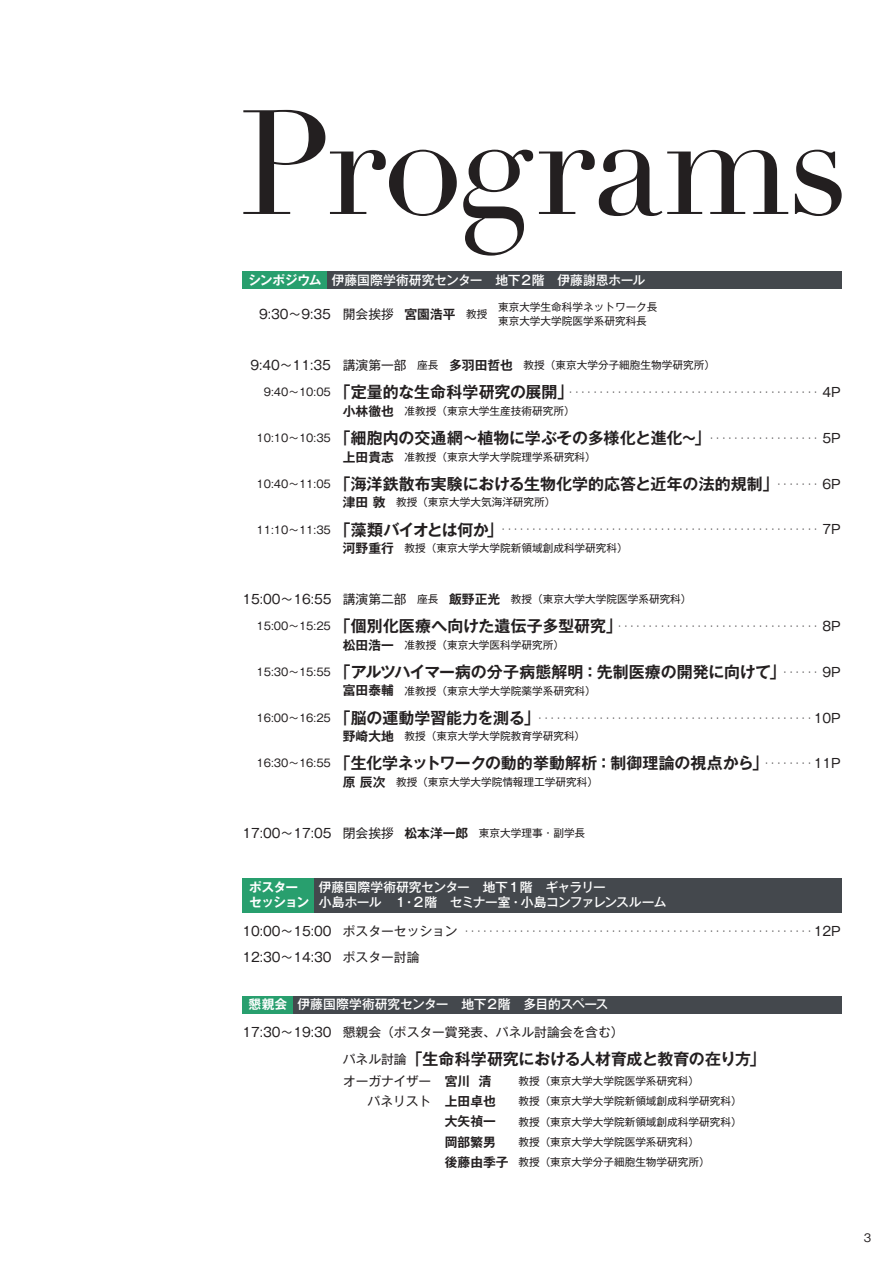
<style>
.page{position:relative;width:893px;height:1263px;background:#fff}
.page>*{position:absolute;margin:0;border:0;box-sizing:border-box;transform-origin:0 0}
.t1{font:700 15.9px "Gothic MB101 Pro De";letter-spacing:-.005em;color:#231f20}
.t2{font:12.75px/27.6px "Gothic MB101 Pro";color:#231f20}
.t3{font:500 12.75px/14.9px "Gothic MB101 Pro";letter-spacing:-.03em;color:#fff}
.t4{font:500 12.75px "Gothic MB101 Pro";letter-spacing:-.005em;color:#fff}
.t5{font:700 12.75px/14.9px "Gothic MB101 Pro De";letter-spacing:-.06em;color:#fff}
.t6{font:700 12.75px "Gothic MB101 Pro De";color:#231f20}
.t7{font:500 11.7px "Gothic BBB Pro";color:#231f20}
.t8{font:10.65px/13.8px "Gothic MB101 Pro";color:#231f20}
.t9{font:7.65px "Gothic MB101 Pro";color:#231f20}
.s1{font-family:"Gothic MB101 Pro De";font-weight:700}
.s2{font-size:10.65px}
.s3{font-size:12.75px}
.s4{font-family:"Gothic MB101 Pro De";font-weight:700;font-size:12.75px}
.s5{font-family:"Gothic MB101 Pro De";font-weight:700;font-size:15.9px}
.s6{font-family:"Gothic MB101 Pro";font-weight:400;font-size:10.65px}
.s7{font-family:"Gothic MB101 Pro";font-weight:400;font-size:12.75px}
.s8{font-family:"Gothic MB101 Pro De";font-weight:700;color:#fff}
.s9{font-weight:500;color:#fff}
</style>
<div class="page">
<div style="left:242px;top:272px;width:85px;height:17px;background:#289f6e"></div>
<div style="left:327px;top:272px;width:515px;height:17px;background:#44484d"></div>
<div style="left:242px;top:878px;width:73px;height:34px;background:#289f6e"></div>
<div style="left:315px;top:878px;width:527px;height:34px;background:#44484d"></div>
<div style="left:242px;top:996px;width:51px;height:17px;background:#289f6e"></div>
<div style="left:293px;top:996px;width:549px;height:17px;background:#44484d"></div>
<svg style="left:243px;top:110px;width:599px;height:146px"></svg>
<p class="t4" style="left:248px;top:270px;width:399px"><span class="s1">シンポジウム</span> 伊藤国際学術研究センター　地下２階　伊藤謝恩ホール</p>
<p class="t2" style="left:259px;top:298px;width:240px">9:30～9:35 開会挨拶 <span class="s1">宮園浩平</span><span class="s2">　教授　</span></p>
<p class="t8" style="left:498px;top:298px;width:161px">東京大学生命科学ネットワーク長東京大学大学院医学系研究科長</p>
<p class="t8" style="left:250px;top:357px;width:466px"><span class="s3">9:40～11:35 講演第一部</span>　座長　<span class="s4">多羽田哲也</span>　教授（東京大学分子細胞生物学研究所）</p>
<p class="t9" style="left:264px;top:386px;width:579px"><span class="s2">9:40～10:05</span> <span class="s5">「定量的な生命科学研究の展開」</span>・・・・・・・・・・・・・・・・・・・・・・・・・・・・・・・・・・・・・・・・・ <span class="s3">4P</span></p>
<p class="t8" style="left:343px;top:403px;width:233px"><span class="s4">小林徹也</span>　准教授（東京大学生産技術研究所）</p>
<h1 class="t1" style="left:256px;top:425px;width:586px"><span class="s6">10:10～10:35</span> 「細胞内の交通網～植物に学ぶその多様化と進化～」<sup>・・・・・・・・・・・・・・・・・・</sup> <span class="s7">5P</span></h1>
<p class="t8" style="left:343px;top:448px;width:254px"><span class="s4">上田貴志</span>　准教授（東京大学大学院理学系研究科）</p>
<h1 class="t1" style="left:256px;top:471px;width:586px"><span class="s6">10:40～11:05</span> 「海洋鉄散布実験における生物化学的応答と近年の法的規制」<sup>・・・・・・・</sup> <span class="s7">6P</span></h1>
<p class="t8" style="left:343px;top:494px;width:214px"><span class="s4">津田 敦</span>　教授（東京大学大気海洋研究所）</p>
<p class="t9" style="left:256px;top:523px;width:586px"><span class="s2">11:10～11:35</span> <span class="s5">「藻類バイオとは何か」</span>・・・・・・・・・・・・・・・・・・・・・・・・・・・・・・・・・・・・・・・・・・・・・・・・・・・・ <span class="s3">7P</span></p>
<p class="t8" style="left:343px;top:540px;width:286px"><span class="s4">河野重行</span>　教授（東京大学大学院新領域創成科学研究科）</p>
<p class="t8" style="left:242px;top:591px;width:451px"><span class="s3">15:00～16:55 講演第二部</span>　座長　<span class="s4">飯野正光</span>　教授（東京大学大学院医学系研究科）</p>
<p class="t9" style="left:256px;top:620px;width:586px"><span class="s2">15:00～15:25</span> <span class="s5">「個別化医療へ向けた遺伝子多型研究」</span>・・・・・・・・・・・・・・・・・・・・・・・・・・・・・・・・・ <span class="s3">8P</span></p>
<p class="t8" style="left:343px;top:636px;width:223px"><span class="s4">松田浩一</span>　准教授（東京大学医科学研究所）</p>
<h1 class="t1" style="left:256px;top:659px;width:586px"><span class="s6">15:30～15:55</span> 「アルツハイマー病の分子病態解明：先制医療の開発に向けて」<sup>・・・・・・</sup> <span class="s7">9P</span></h1>
<p class="t8" style="left:343px;top:682px;width:254px"><span class="s4">富田泰輔</span>　准教授（東京大学大学院薬学系研究科）</p>
<p class="t9" style="left:256px;top:711px;width:586px"><span class="s2">16:00～16:25</span> <span class="s5">「脳の運動学習能力を測る」</span>・・・・・・・・・・・・・・・・・・・・・・・・・・・・・・・・・・・・・・・・・・・・・ <span class="s3">10P</span></p>
<p class="t8" style="left:343px;top:728px;width:244px"><span class="s4">野崎大地</span>　教授（東京大学大学院教育学研究科）</p>
<h1 class="t1" style="left:256px;top:750px;width:586px"><span class="s6">16:30～16:55</span> 「生化学ネットワークの動的挙動解析：制御理論の視点から」<sup>・・・・・・・・</sup><span class="s7">11P</span></h1>
<p class="t8" style="left:343px;top:774px;width:257px"><span class="s4">原 辰次</span>　教授（東京大学大学院情報理工学研究科）</p>
<p class="t2" style="left:242px;top:817px;width:344px">17:00～17:05 閉会挨拶 <span class="s1">松本洋一郎</span><span class="s2">　東京大学理事・副学長</span></p>
<p class="t5" style="left:249px;top:878px;width:62px">ポスターセッション</p>
<p class="t3" style="left:319px;top:878px;width:349px">伊藤国際学術研究センター　地下１階　ギャラリー<br>小島ホール　１・２階　セミナー室・小島コンファレンスルーム</p>
<p class="t9" style="left:242px;top:925px;width:600px"><span class="s3">10:00～15:00 ポスターセッション</span> ・・・・・・・・・・・・・・・・・・・・・・・・・・・・・・・・・・・・・・・・・・・・・・・・・・・・・・・・・ <span class="s3">12P</span></p>
<p class="t2" style="left:242px;top:941px;width:179px">12:30～14:30 ポスター討論</p>
<p class="t2" style="left:242px;top:989px;width:383px;text-indent:6px"><span class="s8">懇親会</span> <span class="s9">伊藤国際学術研究センター　地下２階　多目的スペース<br></span>17:30～19:30 懇親会（ポスター賞発表、パネル討論会を含む）</p>
<h1 class="t1" style="left:343px;top:1046px;width:424px"><span class="s7">パネル討論</span>「生命科学研究における人材育成と教育の在り方」</h1>
<p class="t2" style="left:343px;top:1065px;width:150px">オーガナイザー <span class="s1">宮川 清</span></p>
<p class="t8" style="left:518px;top:1073px;width:182px">教授（東京大学大学院医学系研究科）</p>
<p class="t2" style="left:368px;top:1086px;width:130px">パネリスト <span class="s1">上田卓也</span></p>
<p class="t8" style="left:518px;top:1093px;width:225px">教授（東京大学大学院新領域創成科学研究科）</p>
<p class="t6" style="left:445px;top:1111px;width:53px">大矢禎一</p>
<p class="t8" style="left:518px;top:1113px;width:225px">教授（東京大学大学院新領域創成科学研究科）</p>
<p class="t6" style="left:445px;top:1131px;width:53px">岡部繁男</p>
<p class="t8" style="left:445px;top:1130px;width:266px;line-height:20.2px;text-indent:73px">教授（東京大学大学院医学系研究科）<span class="s4">後藤由季子</span> 教授（東京大学分子細胞生物学研究所）</p>
<p class="t7" style="left:864px;top:1228px;width:9px">3</p>
</div>
